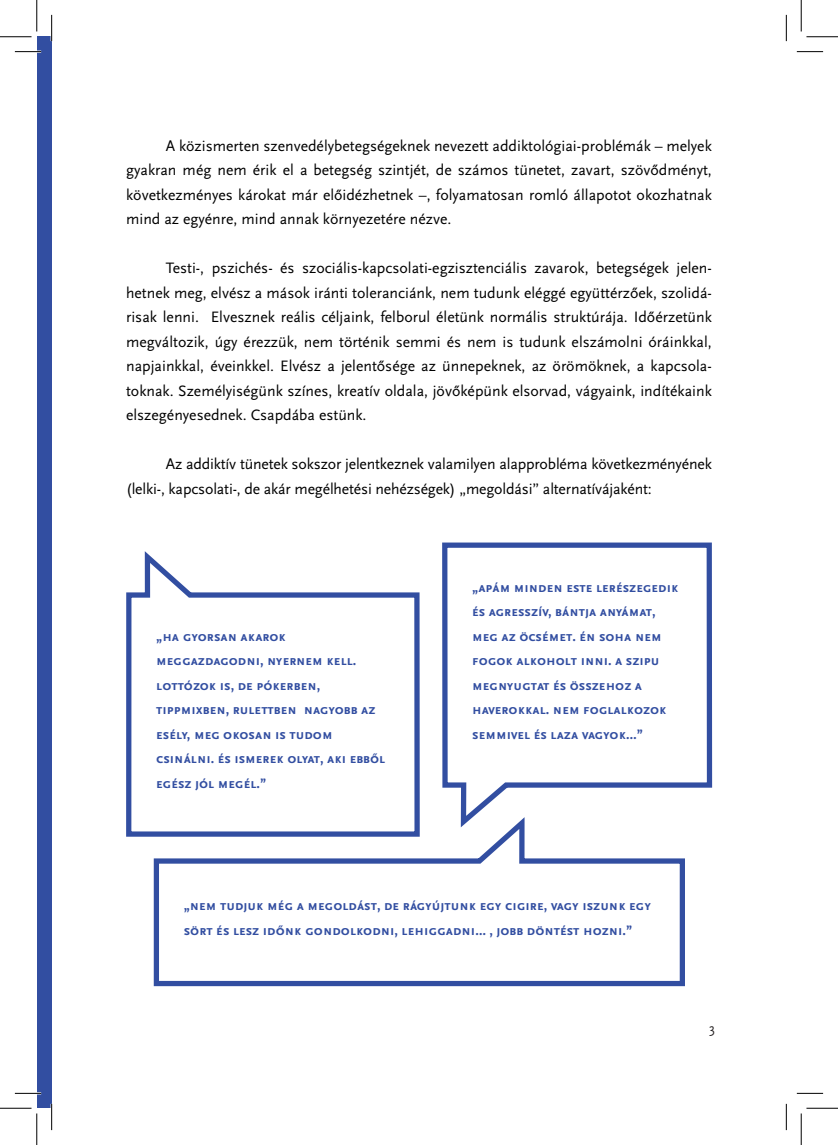
<style>
.page{position:relative;width:838px;height:1145px;background:#fff}
.page>*{position:absolute;margin:0;border:0;box-sizing:border-box;transform-origin:0 0}
.folyo_szov{font:15.75px/24.5px "Scala Sans Pro";color:#000;text-align:justify}
.idezet{font:700 14px/24.5px "Scala Sans Pro";color:#324ea1}
.basic{font:14px "Scala Sans Pro";color:#231f20}
</style>
<div class="page">
<div style="left:37px;top:37px;width:15px;height:1071px;background:#324ea1"></div>
<svg style="left:442px;top:542px;width:271px;height:269px"></svg>
<svg style="left:126px;top:551px;width:294px;height:286px"></svg>
<svg style="left:151px;top:811px;width:534px;height:176px"></svg>
<hr style="left:15px;top:51px;width:26px;height:2px;background:#fff">
<hr style="left:15px;top:1092px;width:26px;height:2px;background:#fff">
<svg style="left:15px;top:51px;width:26px;height:1px"></svg>
<svg style="left:796px;top:51px;width:27px;height:1px"></svg>
<svg style="left:15px;top:1093px;width:26px;height:1px"></svg>
<svg style="left:796px;top:1093px;width:27px;height:1px"></svg>
<svg style="left:51px;top:15px;width:1px;height:26px"></svg>
<svg style="left:51px;top:1104px;width:1px;height:26px"></svg>
<svg style="left:786px;top:15px;width:1px;height:26px"></svg>
<svg style="left:786px;top:1104px;width:1px;height:26px"></svg>
<hr style="left:0;top:36px;width:32px;height:1px;background:#000">
<hr style="left:806px;top:36px;width:31px;height:1px;background:#000">
<hr style="left:0;top:1108px;width:32px;height:1px;background:#000">
<hr style="left:806px;top:1108px;width:31px;height:1px;background:#000">
<hr style="left:36px;top:0;width:1px;height:31px;background:#000">
<hr style="left:36px;top:1113px;width:1px;height:32px;background:#000">
<hr style="left:800px;top:0;width:1px;height:31px;background:#000">
<hr style="left:800px;top:1113px;width:1px;height:32px;background:#000">
<p class="folyo_szov" style="left:126px;top:133px;width:587px;text-indent:40px">A közismerten szenvedélybetegségeknek nevezett addiktológiai-problémák – melyek gyakran még nem érik el a betegség szintjét, de számos tünetet, zavart, szövődményt, következményes károkat már előidézhetnek –, folyamatosan romló állapotot okozhatnak mind az egyénre, mind annak környezetére nézve.</p>
<p class="folyo_szov" style="left:126px;top:256px;width:587px;text-indent:40px">Testi-, pszichés- és szociális-kapcsolati-egzisztenciális zavarok, betegségek jelen&shy;hetnek meg, elvész a mások iránti toleranciánk, nem tudunk eléggé együttérzőek, szolidá&shy;risak lenni. Elvesznek reális céljaink, felborul életünk normális struktúrája. Időérzetünk megváltozik, úgy érezzük, nem történik semmi és nem is tudunk elszámolni óráinkkal, napjainkkal, éveinkkel. Elvész a jelentősége az ünnepeknek, az örömöknek, a kapcsola&shy;toknak. Személyiségünk színes, kreatív oldala, jövőképünk elsorvad, vágyaink, indítékaink elszegényesednek. Csapdába estünk.</p>
<p class="folyo_szov" style="left:126px;top:452px;width:587px;text-indent:40px">Az addiktív tünetek sokszor jelentkeznek valamilyen alapprobléma következményének (lelki-, kapcsolati-, de akár megélhetési nehézségek) „megoldási” alternatívájaként:</p>
<p class="idezet" style="left:156px;top:624px;width:231px">„ha gyorsan akarok meggazdagodni, nyernem kell. lottózok is, de pókerben, tippmixben, rulettben nagyobb az esély, meg okosan is tudom csinálni. és ismerek olyat, aki ebből egész jól megél.”</p>
<p class="idezet" style="left:472px;top:575px;width:208px">„apám minden este lerészegedik és agresszív, bántja anyámat, meg az öcsémet. én soha nem fogok alkoholt inni. a szipu megnyugtat és összehoz a haverokkal. nem foglalkozok semmivel és laza vagyok…”</p>
<p class="idezet" style="left:184px;top:893px;width:468px">„nem tudjuk még a megoldást, de rágyújtunk egy cigire, vagy iszunk egy sört és lesz időnk gondolkodni, lehiggadni… , jobb döntést hozni.”</p>
<p class="basic" style="left:709px;top:1020px;width:8px">3</p>
</div>
